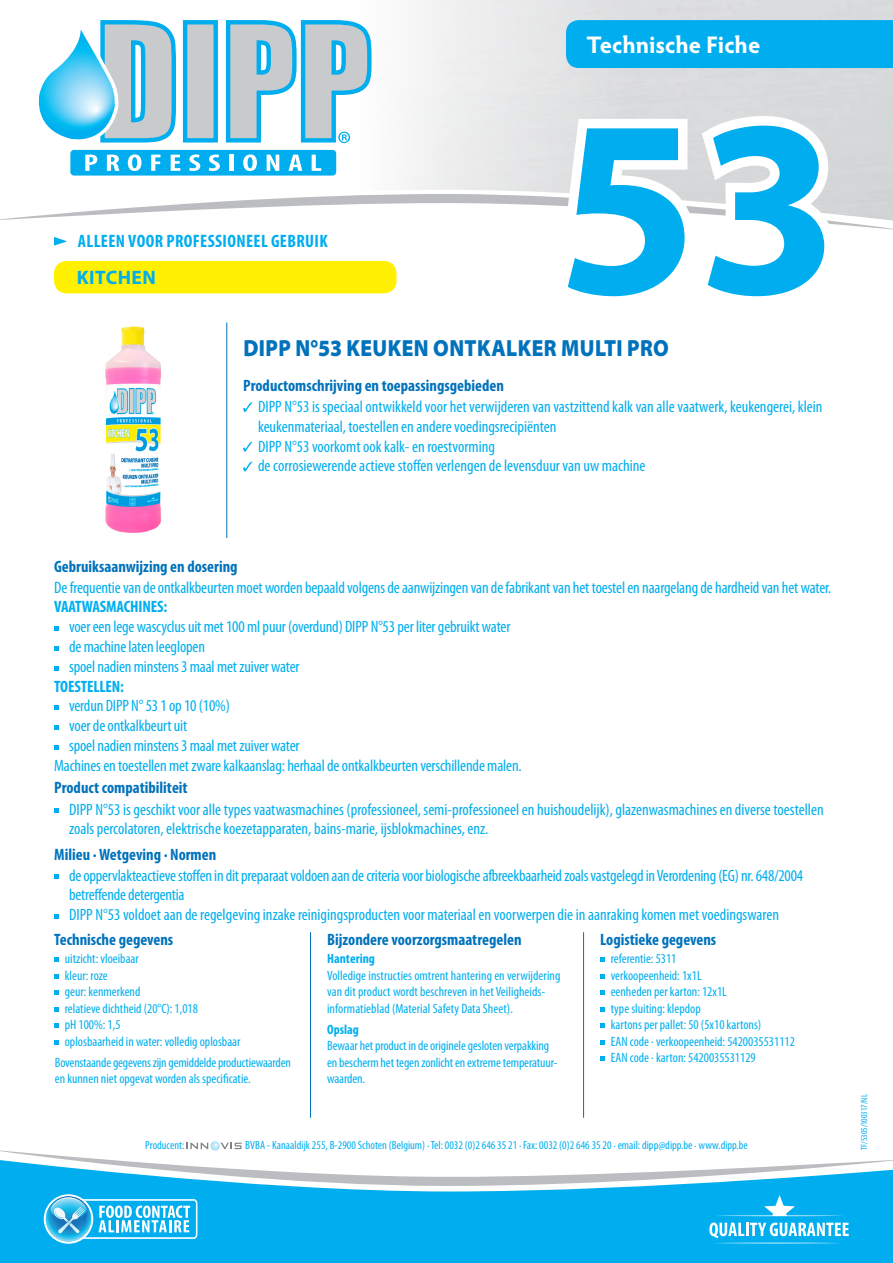
<style>
.page{position:relative;width:893px;height:1263px;background:#fff}
.page>*{position:absolute;margin:0;border:0;box-sizing:border-box;transform-origin:0 0}
.t1{font:700 253.95px "Myriad Pro";color:#00aeef}
.t2{font:700 24px "Hypatia Sans Pro";letter-spacing:-.005em;color:#fff}
.t3{font:900 semi-expanded 23.4px "Myriad Pro";letter-spacing:.02em;color:#0072bc;scale:.83 1}
.t4{font:700 19.5px "Myriad Pro";letter-spacing:.02em;color:#00aeef}
.t5{font:700 condensed 18px "Myriad Pro";letter-spacing:.02em;color:#00aeef}
.t6{font:condensed 16.5px/19.8px "Myriad Pro";letter-spacing:-.01em;color:#00aeef}
.t7{font:700 condensed 16.5px "Myriad Pro";color:#0072bc}
.t8{font:700 condensed 16.5px "Myriad Pro";letter-spacing:-.01em;color:#00aeef}
.t9{font:condensed 13.5px/16.5px "Myriad Pro";color:#00aeef}
.t10{font:700 condensed 13.5px "Myriad Pro";color:#00aeef}
.t11{font:condensed 11.85px "Myriad Pro";color:#00aeef}
.t12{font:condensed 9px "Myriad Pro";color:#00aeef}
</style>
<div class="page">
<div style="left:0;top:1186px;width:893px;height:77px;background:#00aeef"></div>
<svg style="left:0;top:20px;width:893px;height:274px"></svg>
<svg style="left:715px;top:1195px;width:129px;height:21px"></svg>
<svg style="left:709px;top:1222px;width:140px;height:21px"></svg>
<hr style="left:226px;top:322px;width:1px;height:216px;background:#0072bc">
<svg style="left:54px;top:958px;width:4px;height:4px"></svg>
<svg style="left:54px;top:974px;width:4px;height:4px"></svg>
<svg style="left:54px;top:991px;width:4px;height:4px"></svg>
<svg style="left:54px;top:1007px;width:4px;height:4px"></svg>
<svg style="left:54px;top:1024px;width:4px;height:4px"></svg>
<svg style="left:54px;top:1040px;width:4px;height:4px"></svg>
<hr style="left:583px;top:932px;width:1px;height:186px;background:#0072bc">
<hr style="left:310px;top:932px;width:1px;height:186px;background:#0072bc">
<svg style="left:600px;top:958px;width:4px;height:4px"></svg>
<svg style="left:600px;top:974px;width:4px;height:4px"></svg>
<svg style="left:600px;top:991px;width:4px;height:4px"></svg>
<svg style="left:600px;top:1007px;width:4px;height:4px"></svg>
<svg style="left:600px;top:1024px;width:4px;height:4px"></svg>
<svg style="left:600px;top:1040px;width:4px;height:4px"></svg>
<svg style="left:600px;top:1057px;width:4px;height:4px"></svg>
<svg style="left:0;top:1141px;width:893px;height:45px"></svg>
<svg style="left:243px;top:402px;width:9px;height:10px"></svg>
<svg style="left:243px;top:442px;width:9px;height:9px"></svg>
<svg style="left:243px;top:462px;width:9px;height:9px"></svg>
<svg style="left:54px;top:875px;width:4px;height:4px"></svg>
<svg style="left:54px;top:914px;width:4px;height:5px"></svg>
<svg style="left:54px;top:809px;width:4px;height:4px"></svg>
<svg style="left:54px;top:626px;width:4px;height:5px"></svg>
<svg style="left:54px;top:646px;width:4px;height:5px"></svg>
<svg style="left:54px;top:666px;width:4px;height:4px"></svg>
<svg style="left:54px;top:706px;width:4px;height:4px"></svg>
<svg style="left:54px;top:725px;width:4px;height:5px"></svg>
<svg style="left:54px;top:745px;width:4px;height:5px"></svg>
<div style="left:54px;top:261px;width:343px;height:32px;background:#fff101;border-radius:13px"></div>
<svg style="left:44px;top:1194px;width:153px;height:50px"></svg>
<img style="left:105px;top:326px;width:56px;height:207px">
<p class="t5" style="left:78px;top:230px;width:251px">ALLEEN VOOR PROFESSIONEEL GEBRUIK</p>
<p class="t4" style="left:77px;top:265px;width:80px">KITCHEN</p>
<p class="t2" style="left:587px;top:28px;width:175px">Technische Fiche</p>
<p class="t1" style="left:557px;top:42px;width:283px">53</p>
<p class="t3" style="left:243px;top:335px;width:514px">DIPP N°53 KEUKEN ONTKALKER MULTI PRO</p>
<p class="t7" style="left:243px;top:375px;width:262px">Productomschrijving en toepassingsgebieden</p>
<p class="t6" style="left:258px;top:396px;width:566px">DIPP N°53 is speciaal ontwikkeld voor het verwijderen van vastzittend kalk van alle vaatwerk, keukengerei, klein keukenmateriaal, toestellen en andere voedingsrecipiënten</p>
<p class="t6" style="left:258px;top:436px;width:239px">DIPP N°53 voorkomt ook kalk- en roestvorming</p>
<p class="t6" style="left:258px;top:456px;width:389px">de corrosiewerende actieve stoffen verlengen de levensduur van uw machine</p>
<p class="t7" style="left:54px;top:556px;width:185px">Gebruiksaanwijzing en dosering</p>
<p class="t6" style="left:54px;top:577px;width:779px">De frequentie van de ontkalkbeurten moet worden bepaald volgens de aanwijzingen van de fabrikant van het toestel en naargelang de hardheid van het water.</p>
<p class="t8" style="left:54px;top:597px;width:115px">VAATWASMACHINES:</p>
<p class="t6" style="left:69px;top:617px;width:443px">voer een lege wascyclus uit met 100 ml puur (overdund) DIPP N°53 per liter gebruikt water</p>
<p class="t6" style="left:69px;top:636px;width:138px">de machine laten leeglopen</p>
<p class="t6" style="left:69px;top:656px;width:232px">spoel nadien minstens 3 maal met zuiver water</p>
<p class="t8" style="left:54px;top:676px;width:71px">TOESTELLEN:</p>
<p class="t6" style="left:69px;top:696px;width:162px">verdun DIPP N° 53 1 op 10 (10%)</p>
<p class="t6" style="left:69px;top:716px;width:120px">voer de ontkalkbeurt uit</p>
<p class="t6" style="left:69px;top:735px;width:232px">spoel nadien minstens 3 maal met zuiver water</p>
<p class="t6" style="left:54px;top:755px;width:469px">Machines en toestellen met zware kalkaanslag: herhaal de ontkalkbeurten verschillende malen.</p>
<p class="t7" style="left:54px;top:778px;width:135px">Product compatibiliteit</p>
<p class="t6" style="left:69px;top:799px;width:756px">DIPP N°53 is geschikt voor alle types vaatwasmachines (professioneel, semi-professioneel en huishoudelijk), glazenwasmachines en diverse toestellen zoals percolatoren, elektrische koezetapparaten, bains-marie, ijsblokmachines, enz.</p>
<p class="t7" style="left:54px;top:844px;width:164px">Milieu . Wetgeving . Normen</p>
<p class="t6" style="left:69px;top:865px;width:736px">de oppervlakteactieve stoffen in dit preparaat voldoen aan de criteria voor biologische afbreekbaarheid zoals vastgelegd in Verordening (EG) nr. 648/2004 betreffende detergentia</p>
<p class="t6" style="left:69px;top:905px;width:712px">DIPP N°53 voldoet aan de regelgeving inzake reinigingsproducten voor materiaal en voorwerpen die in aanraking komen met voedingswaren</p>
<p class="t7" style="left:54px;top:929px;width:121px">Technische gegevens</p>
<p class="t7" style="left:327px;top:929px;width:196px">Bijzondere voorzorgsmaatregelen</p>
<p class="t7" style="left:600px;top:929px;width:118px">Logistieke gegevens</p>
<p class="t9" style="left:65px;top:950px;width:76px">uitzicht: vloeibaar</p>
<p class="t9" style="left:65px;top:967px;width:44px">kleur: roze</p>
<p class="t9" style="left:65px;top:983px;width:77px">geur: kenmerkend</p>
<p class="t9" style="left:65px;top:1000px;width:135px">relatieve dichtheid (20°C): 1,018</p>
<p class="t9" style="left:65px;top:1016px;width:57px">pH 100%: 1,5</p>
<p class="t9" style="left:65px;top:1033px;width:177px">oplosbaarheid in water: volledig oplosbaar</p>
<p class="t9" style="left:611px;top:950px;width:67px">referentie: 5311</p>
<p class="t9" style="left:611px;top:967px;width:92px">verkoopeenheid: 1x1L</p>
<p class="t9" style="left:611px;top:983px;width:118px">eenheden per karton: 12x1L</p>
<p class="t9" style="left:611px;top:1000px;width:92px">type sluiting: klepdop</p>
<p class="t9" style="left:611px;top:1016px;width:152px">kartons per pallet: 50 (5x10 kartons)</p>
<p class="t9" style="left:611px;top:1033px;width:186px">EAN code . verkoopeenheid: 5420035531112</p>
<p class="t9" style="left:611px;top:1049px;width:147px">EAN code . karton: 5420035531129</p>
<p class="t10" style="left:327px;top:950px;width:49px">Hantering</p>
<p class="t9" style="left:327px;top:967px;width:235px">Volledige instructies omtrent hantering en verwijdering van dit product wordt beschreven in het Veiligheids&shy;informatieblad (Material Safety Data Sheet).</p>
<p class="t10" style="left:327px;top:1021px;width:33px">Opslag</p>
<p class="t9" style="left:327px;top:1037px;width:232px">Bewaar het product in de originele gesloten verpakking en bescherm het tegen zonlicht en extreme temperatuur&shy;waarden.</p>
<p class="t9" style="left:55px;top:1054px;width:237px">Bovenstaande gegevens zijn gemiddelde productiewaarden en kunnen niet opgevat worden als specificatie.</p>
<p class="t11" style="left:145px;top:1138px;width:41px">Producent:</p>
<p class="t11" style="left:245px;top:1138px;width:504px">BVBA - Kanaaldijk 255, B-2900 Schoten (Belgium) . Tel: 0032 (0)2 646 35 21 . Fax: 0032 (0)2 646 35 20 . email: dipp@dipp.be . www.dipp.be</p>
<p class="t12" style="left:859px;top:1150px;width:57px;rotate:-90deg">TF/5305/100317/NL</p>
</div>
